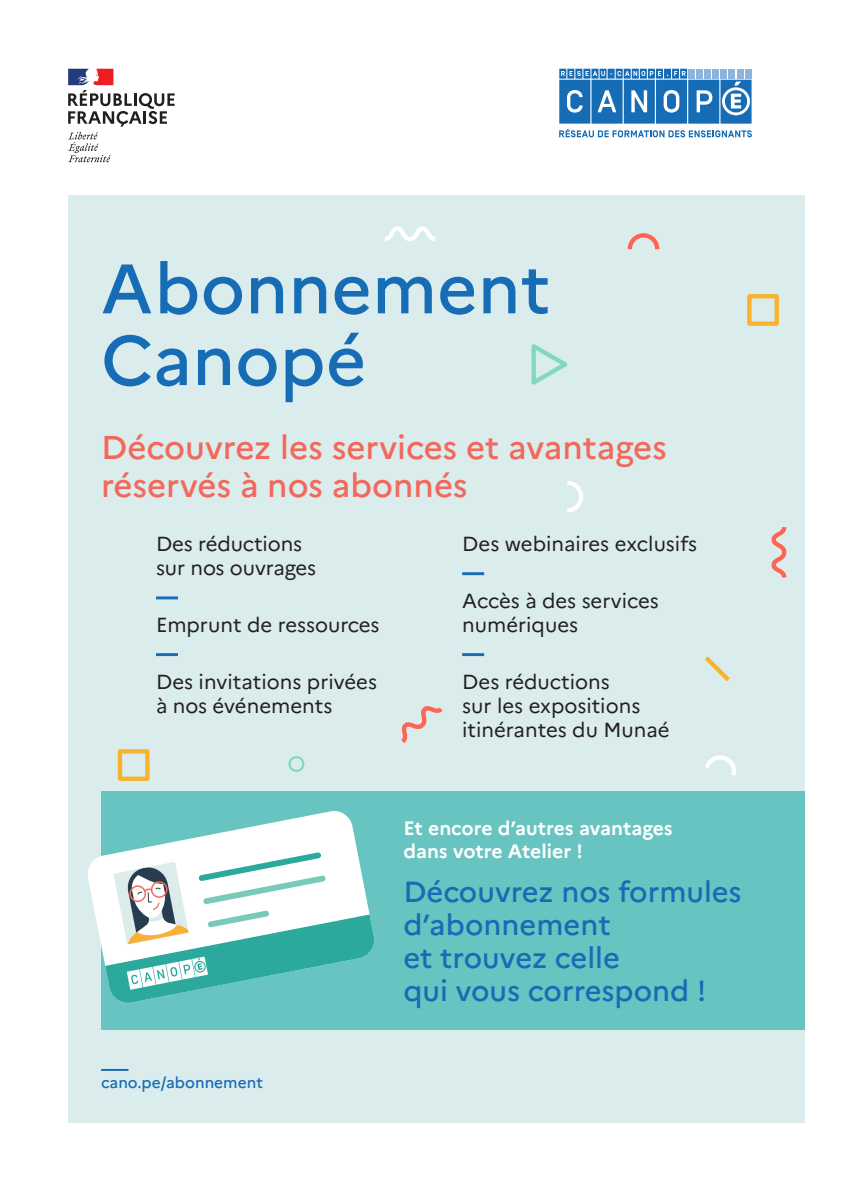
<style>
.page{position:relative;width:842px;height:1191px;background:#fff}
.page>*{position:absolute;margin:0;border:0;box-sizing:border-box;transform-origin:0 0}
.t1{font:500 69.8px/71.6px "Marianne";color:#176cb6}
.t2{font:500 33px/38.8px "Marianne";color:#f2695c}
.t3{font:500 29px/33px "Marianne";color:#176cb6}
.t4{font:20.4px/24.2px "Marianne";color:#231f20}
.t5{font:700 19.4px/23.2px "Marianne";color:#fff}
.t6{font:500 15.4px "Marianne";color:#176cb6}
</style>
<div class="page">
<svg style="left:559px;top:69px;width:193px;height:68px"></svg>
<div style="left:68px;top:195px;width:737px;height:928px;background:#dbeced"></div>
<div style="left:101px;top:791px;width:704px;height:239px;background:#67c4c1"></div>
<svg style="left:88px;top:811px;width:270px;height:116px"></svg>
<svg style="left:98px;top:852px;width:276px;height:151px"></svg>
<svg style="left:531px;top:344px;width:37px;height:41px"></svg>
<svg style="left:567px;top:481px;width:16px;height:32px"></svg>
<svg style="left:627px;top:233px;width:33px;height:17px"></svg>
<div style="left:747px;top:294px;width:32px;height:32px;border:4px solid #f7b32b"></div>
<svg style="left:385px;top:226px;width:50px;height:15px"></svg>
<svg style="left:771px;top:527px;width:16px;height:51px"></svg>
<hr style="left:156px;top:596px;width:22px;height:3px;background:#176cb6">
<hr style="left:156px;top:653px;width:22px;height:3px;background:#176cb6">
<hr style="left:462px;top:572px;width:22px;height:3px;background:#176cb6">
<hr style="left:462px;top:653px;width:22px;height:3px;background:#176cb6">
<svg style="left:401px;top:706px;width:42px;height:37px"></svg>
<svg style="left:101px;top:1069px;width:28px;height:1px"></svg>
<svg style="left:705px;top:756px;width:31px;height:20px"></svg>
<svg style="left:705px;top:656px;width:25px;height:26px"></svg>
<div style="left:118px;top:749px;width:32px;height:32px;border:4px solid #f7b32b"></div>
<div style="left:288px;top:756px;width:16px;height:16px;border:2px solid #80d9bf;border-radius:50%"></div>
<svg style="left:68px;top:68px;width:107px;height:94px"></svg>
<p class="t1" style="left:101px;top:252px;width:451px">Abonnement<br>Canopé</p>
<p class="t2" style="left:101px;top:427px;width:567px">Découvrez les services et avantages réservés à nos abonnés</p>
<p class="t4" style="left:156px;top:531px;width:162px">Des réductions sur nos ouvrages</p>
<p class="t4" style="left:156px;top:612px;width:225px">Emprunt de ressources</p>
<p class="t4" style="left:156px;top:669px;width:223px">Des invitations privées à nos événements</p>
<p class="t4" style="left:462px;top:531px;width:236px">Des webinaires exclusifs</p>
<p class="t4" style="left:462px;top:588px;width:198px">Accès à des services numériques</p>
<p class="t4" style="left:462px;top:669px;width:209px">Des réductions<br>sur les expositions itinérantes du Munaé</p>
<p class="t6" style="left:101px;top:1072px;width:163px">cano.pe/abonnement</p>
<p class="t5" style="left:403px;top:816px;width:271px">Et encore d’autres avantages dans votre Atelier !</p>
<p class="t3" style="left:403px;top:875px;width:340px">Découvrez nos formules d’abonnement<br>et trouvez celle<br>qui vous correspond !</p>
</div>
